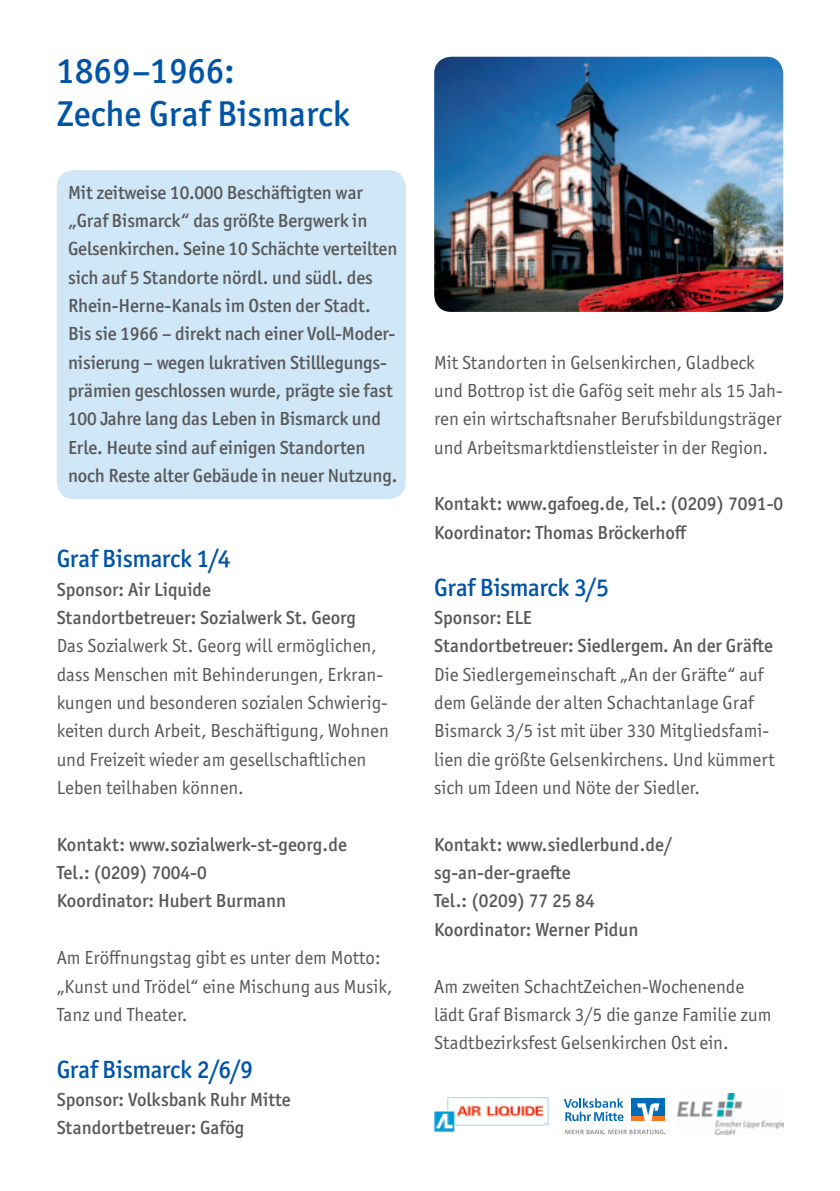
<style>
.page{position:relative;width:840px;height:1191px;background:#fff}
.page>*{position:absolute;margin:0;border:0;box-sizing:border-box;transform-origin:0 0}
.Vorabflyer__Headline{font:500 36px "Officina Sans ITC Pro";letter-spacing:.005em;color:#0154a6}
.Vorabflyer__Subline{font:500 25px "Officina Sans ITC Pro";letter-spacing:-.01em;color:#0154a6}
.Copy{font:500 19px/28.4px "Officina Sans ITC Pro";letter-spacing:-.005em;color:#57585a}
.Copy-2{font:19px/28.4px "Officina Sans ITC Pro";color:#57585a}
</style>
<div class="page">
<div style="left:57px;top:170px;width:348px;height:329px;background:#cfe7f7;border-radius:17px"></div>
<img style="left:434px;top:57px;width:348px;height:255px">
<svg style="left:563px;top:1098px;width:60px;height:23px"></svg>
<div style="left:631px;top:1098px;width:34px;height:23px;background:#006bb7"></div>
<div style="left:631px;top:1116px;width:34px;height:5px;background:#f47921"></div>
<svg style="left:637px;top:1103px;width:22px;height:18px"></svg>
<svg style="left:565px;top:1129px;width:100px;height:5px"></svg>
<img style="left:434px;top:1097px;width:115px;height:34px">
<img style="left:677px;top:1093px;width:105px;height:41px">
<p class="Vorabflyer__Headline" style="left:57px;top:49px;width:179px">1869–1966:</p>
<p class="Vorabflyer__Headline" style="left:57px;top:92px;width:294px">Zeche Graf Bismarck</p>
<p class="Copy" style="left:68px;top:178px;width:330px">Mit zeitweise 10.000 Beschäftigten war „Graf Bismarck“ das größte Bergwerk in Gelsenkirchen. Seine 10 Schächte verteilten sich auf 5 Standorte nördl. und südl. des Rhein-Herne-Kanals im Osten der Stadt.<br>Bis sie 1966 – direkt nach einer Voll-Moder&shy;nisierung – wegen lukrativen Stilllegungs&shy;prämien geschlossen wurde, prägte sie fast 100 Jahre lang das Leben in Bismarck und Erle. Heute sind auf einigen Standorten noch Reste alter Gebäude in neuer Nutzung.</p>
<p class="Vorabflyer__Subline" style="left:57px;top:543px;width:175px">Graf Bismarck 1/4</p>
<p class="Copy" style="left:57px;top:574px;width:156px">Sponsor: Air Liquide</p>
<p class="Copy" style="left:57px;top:603px;width:301px">Standortbetreuer: Sozialwerk St. Georg</p>
<p class="Copy-2" style="left:57px;top:631px;width:333px">Das Sozialwerk St. Georg will ermöglichen, dass Menschen mit Behinderungen, Erkran&shy;kungen und besonderen sozialen Schwierig&shy;keiten durch Arbeit, Beschäftigung, Wohnen und Freizeit wieder am gesellschaftlichen Leben teilhaben können.</p>
<p class="Copy" style="left:57px;top:830px;width:291px">Kontakt: www.sozialwerk-st-georg.de</p>
<p class="Copy" style="left:57px;top:858px;width:151px">Tel.: (0209) 7004-0</p>
<p class="Copy" style="left:57px;top:886px;width:231px">Koordinator: Hubert Burmann</p>
<p class="Copy-2" style="left:57px;top:943px;width:337px">Am Eröffnungstag gibt es unter dem Motto: „Kunst und Trödel“ eine Mischung aus Musik,<br>Tanz und Theater.</p>
<p class="Vorabflyer__Subline" style="left:57px;top:1054px;width:198px">Graf Bismarck 2/6/9</p>
<p class="Copy" style="left:57px;top:1085px;width:235px">Sponsor: Volksbank Ruhr Mitte</p>
<p class="Copy" style="left:57px;top:1113px;width:189px">Standortbetreuer: Gafög</p>
<p class="Copy-2" style="left:434px;top:348px;width:322px">Mit Standorten in Gelsenkirchen, Gladbeck</p>
<p class="Copy-2" style="left:434px;top:376px;width:350px">und Bottrop ist die Gafög seit mehr als 15 Jah&shy;ren ein wirtschaftsnaher Berufsbildungsträger</p>
<p class="Copy-2" style="left:434px;top:433px;width:335px">und Arbeitsmarktdienstleister in der Region.</p>
<p class="Copy" style="left:434px;top:489px;width:350px">Kontakt: www.gafoeg.de, Tel.: (0209) 7091-0</p>
<p class="Copy" style="left:434px;top:518px;width:254px">Koordinator: Thomas Bröckerhoff</p>
<p class="Vorabflyer__Subline" style="left:434px;top:572px;width:176px">Graf Bismarck 3/5</p>
<p class="Copy" style="left:434px;top:603px;width:99px">Sponsor: ELE</p>
<p class="Copy" style="left:434px;top:631px;width:340px">Standortbetreuer: Siedlergem. An der Gräfte</p>
<p class="Copy-2" style="left:434px;top:660px;width:342px">Die Siedlergemeinschaft „An der Gräfte“ auf dem Gelände der alten Schachtanlage Graf Bismarck 3/5 ist mit über 330 Mitgliedsfami&shy;lien die größte Gelsenkirchens. Und kümmert sich um Ideen und Nöte der Siedler.</p>
<p class="Copy" style="left:434px;top:830px;width:240px">Kontakt: www.siedlerbund.de/ sg-an-der-graefte</p>
<p class="Copy" style="left:434px;top:886px;width:162px">Tel.: (0209) 77 25 84</p>
<p class="Copy" style="left:434px;top:915px;width:206px">Koordinator: Werner Pidun</p>
<p class="Copy-2" style="left:434px;top:971px;width:338px">Am zweiten SchachtZeichen-Wochenende lädt Graf Bismarck 3/5 die ganze Familie zum<br>Stadtbezirksfest Gelsenkirchen Ost ein.</p>
</div>
